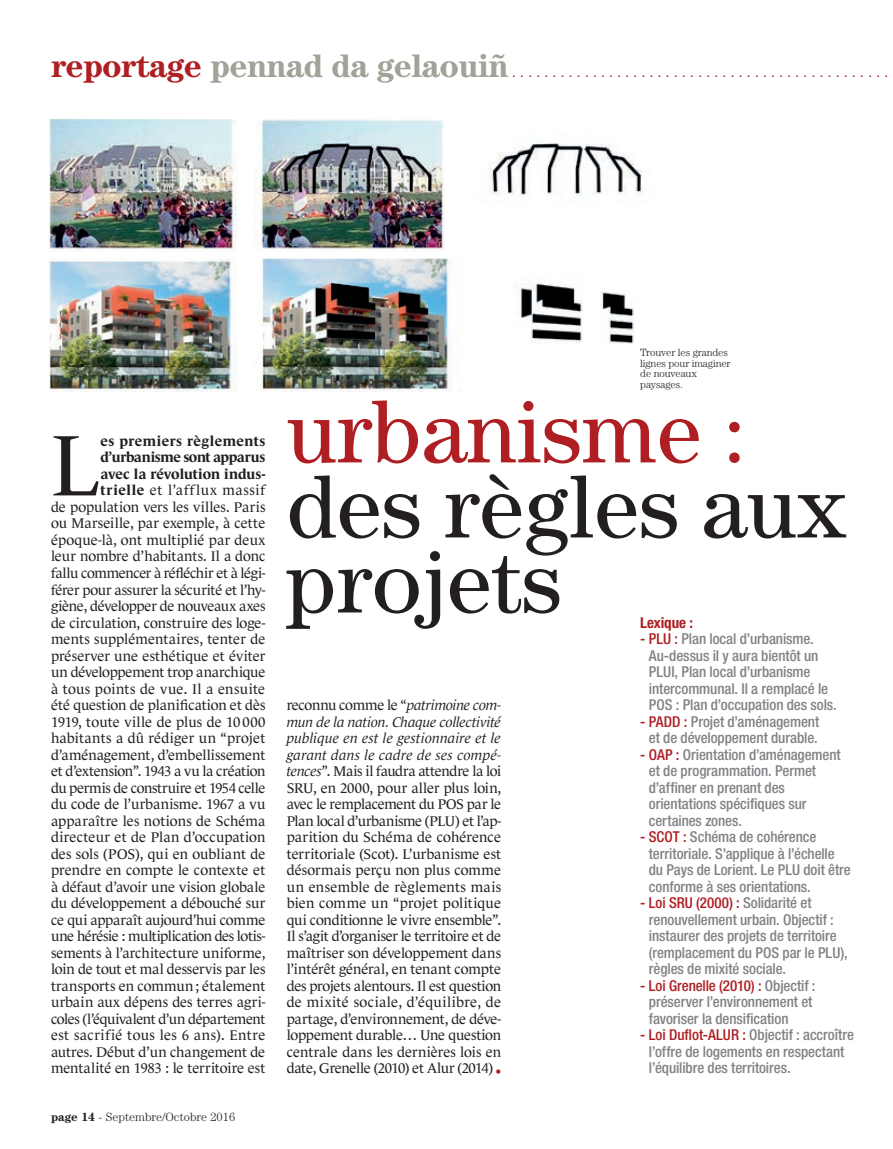
<style>
.page{position:relative;width:893px;height:1149px;background:#fff}
.page>*{position:absolute;margin:0;border:0;box-sizing:border-box;transform-origin:0 0}
.t1{font:90px/75px "Century";color:#231f20}
.t2{font:90px "Century";color:#af1e22}
.t3{font:87.6px "Le Monde Journal";color:#231f20}
.t4{font:700 33px "Century";letter-spacing:-.02em;color:#a0a397}
.t5{font:500 condensed 15px/16.5px "Helvetica Neue LT Std";letter-spacing:-.005em;color:#808285}
.t6{font:700 condensed 15px "Helvetica Neue LT Std";letter-spacing:-.005em;color:#af1e22}
.t7{font:14.25px/16.5px "Le Monde Journal";letter-spacing:-.005em;color:#231f20;text-align:right}
.t8{font:300 12px "Century";color:#231f20}
.t9{font:300 10.5px/10.5px "Century";letter-spacing:-.01em;color:#231f20}
.s1{color:#af1e22}
.s2{font-weight:700}
.s3{font-style:italic}
.s4{font-size:17.4px;color:#af1e22}
</style>
<div class="page">
<img style="left:49px;top:119px;width:594px;height:133px">
<img style="left:49px;top:259px;width:586px;height:132px">
<h3 class="t4" style="left:51px;top:46px;width:459px"><span class="s1">reportage</span> pennad da gelaouiñ</h3>
<p class="t9" style="left:640px;top:347px;width:92px">Trouver les grandes lignes pour imaginer de nouveaux paysages.</p>
<p class="t7" style="left:51px;top:432px;width:216px"><span class="s2">es premiers règlements d’urbanisme sont apparus<br>avec la révolution indus-<br>trielle</span> et l’afflux massif<br>de population vers les villes. Paris ou Marseille, par exemple, à cette époque-là, ont multiplié par deux leur nombre d’habitants. Il a donc fallu commencer à réfléchir et à légi&shy;férer pour assurer la sécurité et l’hy&shy;giène, développer de nouveaux axes de circulation, construire des loge&shy;ments supplémentaires, tenter de préserver une esthétique et éviter un développement trop anarchique à tous points de vue. Il a ensuite été question de planification et dès 1919, toute ville de plus de 10 000 habitants a dû rédiger un “projet d’aménagement, d’embellissement et d’extension”. 1943 a vu la création du permis de construire et 1954 celle du code de l’urbanisme. 1967 a vu apparaître les notions de Schéma directeur et de Plan d’occupation des sols (POS), qui en oubliant de prendre en compte le contexte et à défaut d’avoir une vision globale du développement a débouché sur ce qui apparaît aujourd’hui comme une hérésie : multiplication des lotis&shy;sements à l’architecture uniforme, loin de tout et mal desservis par les transports en commun; étalement urbain aux dépens des terres agri&shy;coles (l’équivalent d’un département est sacrifié tous les 6 ans). Entre autres. Début d’un changement de mentalité en 1983 : le territoire est</p>
<h2 class="t3" style="left:51px;top:416px;width:51px">L</h2>
<p class="t8" style="left:51px;top:1109px;width:186px"><span class="s2">page 14</span> - Septembre/Octobre 2016</p>
<h1 class="t2" style="left:287px;top:379px;width:462px">urbanisme :</h1>
<h1 class="t1" style="left:287px;top:467px;width:562px">des règles aux projets</h1>
<p class="t6" style="left:640px;top:613px;width:54px">Lexique :</p>
<p class="t5" style="left:649px;top:630px;width:190px;text-indent:-9px"><span class="s1">- PLU :</span> Plan local d’urbanisme.<br>Au-dessus il y aura bientôt un<br>PLUI, Plan local d’urbanisme intercommunal. Il a remplacé le<br>POS : Plan d’occupation des sols.</p>
<p class="t5" style="left:640px;top:712px;width:180px;text-align:center"><span class="s1">- PADD :</span> Projet d’aménagement et de développement durable.</p>
<p class="t5" style="left:649px;top:745px;width:193px;text-indent:-9px"><span class="s1">- OAP :</span> Orientation d’aménagement et de programmation. Permet d’affiner en prenant des orientations spécifiques sur certaines zones.</p>
<p class="t5" style="left:649px;top:828px;width:204px;text-indent:-9px"><span class="s1">- SCOT :</span> Schéma de cohérence territoriale. S’applique à l’échelle du Pays de Lorient. Le PLU doit être conforme à ses orientations.</p>
<p class="t5" style="left:649px;top:894px;width:201px;text-indent:-9px"><span class="s1">- Loi SRU (2000) :</span> Solidarité et renouvellement urbain. Objectif : instaurer des projets de territoire (remplacement du POS par le PLU), règles de mixité sociale.</p>
<p class="t5" style="left:649px;top:976px;width:168px;text-indent:-9px"><span class="s1">- Loi Grenelle (2010) :</span> Objectif : préserver l’environnement et favoriser la densification</p>
<p class="t5" style="left:649px;top:1026px;width:207px;text-indent:-9px"><span class="s1">- Loi Duflot-ALUR :</span> Objectif : accroître l’offre de logements en respectant l’équilibre des territoires.</p>
<p class="t7" style="left:287px;top:696px;width:216px;text-align:justify">reconnu comme le “<span class="s3">patrimoine com&shy;mun de la nation. Chaque collectivité publique en est le gestionnaire et le garant dans le cadre de ses compé&shy;tences</span>”. Mais il faudra attendre la loi SRU, en 2000, pour aller plus loin, avec le remplacement du POS par le Plan local d’urbanisme (PLU) et l’ap&shy;parition du Schéma de cohérence territoriale (Scot). L’urbanisme est désormais perçu non plus comme un ensemble de règlements mais bien comme un “projet politique qui conditionne le vivre ensemble”.<br>Il s’agit d’organiser le territoire et de maîtriser son développement dans l’intérêt général, en tenant compte des projets alentours. Il est question de mixité sociale, d’équilibre, de partage, d’environnement, de déve&shy;loppement durable… Une question centrale dans les dernières lois en date, Grenelle (2010) et Alur (2014) <span class="s4">•</span></p>
</div>
